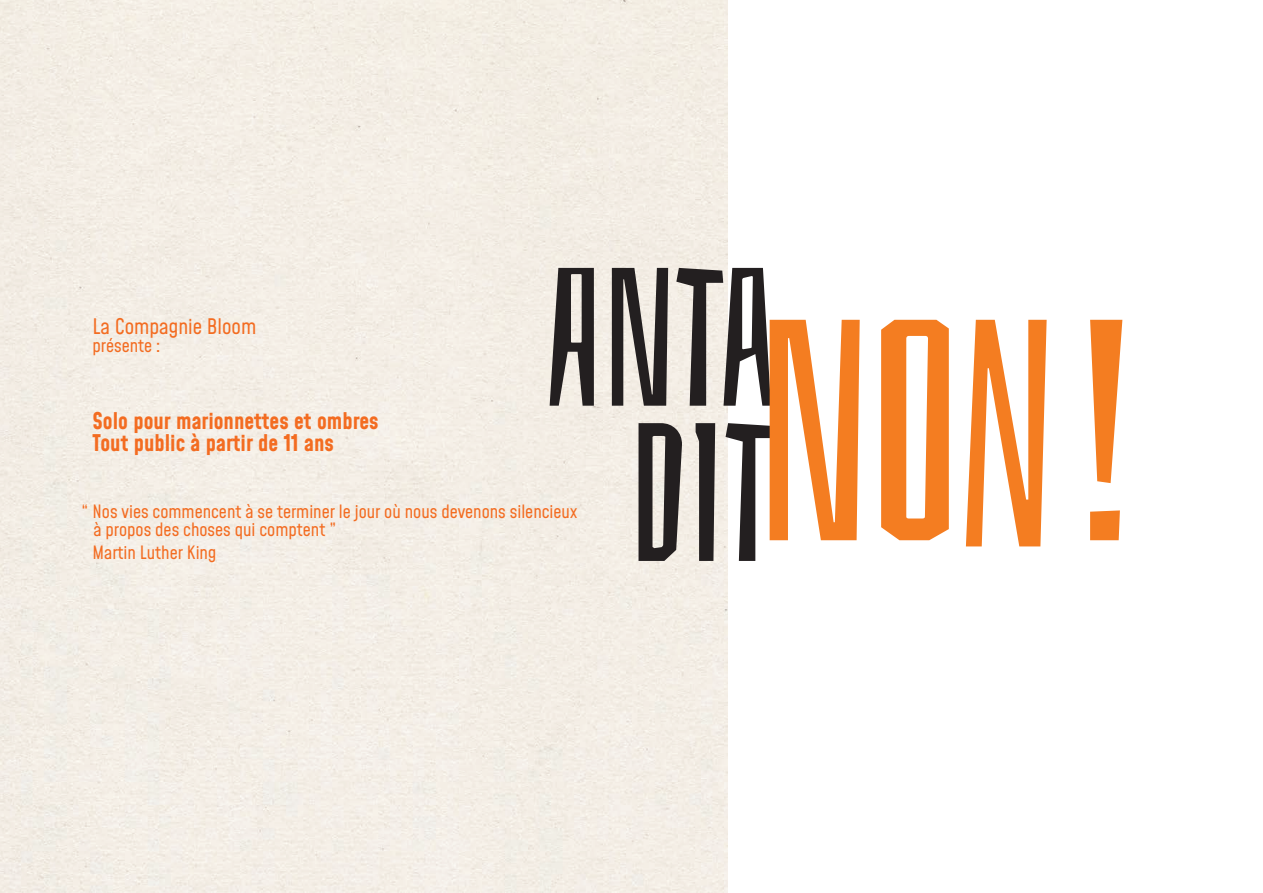
<style>
.page{position:relative;width:1263px;height:893px;background:#fff}
.page>*{position:absolute;margin:0;border:0;box-sizing:border-box;transform-origin:0 0}
.t1{font:700 22.5px/22.5px "Mohave";color:#f36c21}
.t2{font:21px "Mohave";color:#f36c21}
.t3{font:18px/18px "Mohave";color:#f36c21}
.s1{font-family:"Saira";font-weight:500;font-stretch:semi-condensed}
</style>
<div class="page">
<div style="left:0;top:0;width:727px;height:893px;background:#f4eee5"></div>
<svg style="left:638px;top:423px;width:132px;height:138px"></svg>
<svg style="left:550px;top:268px;width:221px;height:138px;background:#8f8a87"></svg>
<svg style="left:770px;top:320px;width:352px;height:226px"></svg>
<p class="t2" style="left:92px;top:314px;width:165px">La Compagnie Bloom</p>
<p class="t3" style="left:92px;top:338px;width:69px">présente <span class="s1">:</span></p>
<p class="t1" style="left:92px;top:411px;width:288px">Solo pour marionnettes et ombres<br>Tout public à partir de 11 ans</p>
<p class="t3" style="left:93px;top:504px;width:485px;text-indent:-12px">“ Nos vies commencent à se terminer le jour où nous devenons silencieux à propos des choses qui comptent ”</p>
<p class="t3" style="left:92px;top:545px;width:125px">Martin Luther King</p>
</div>
